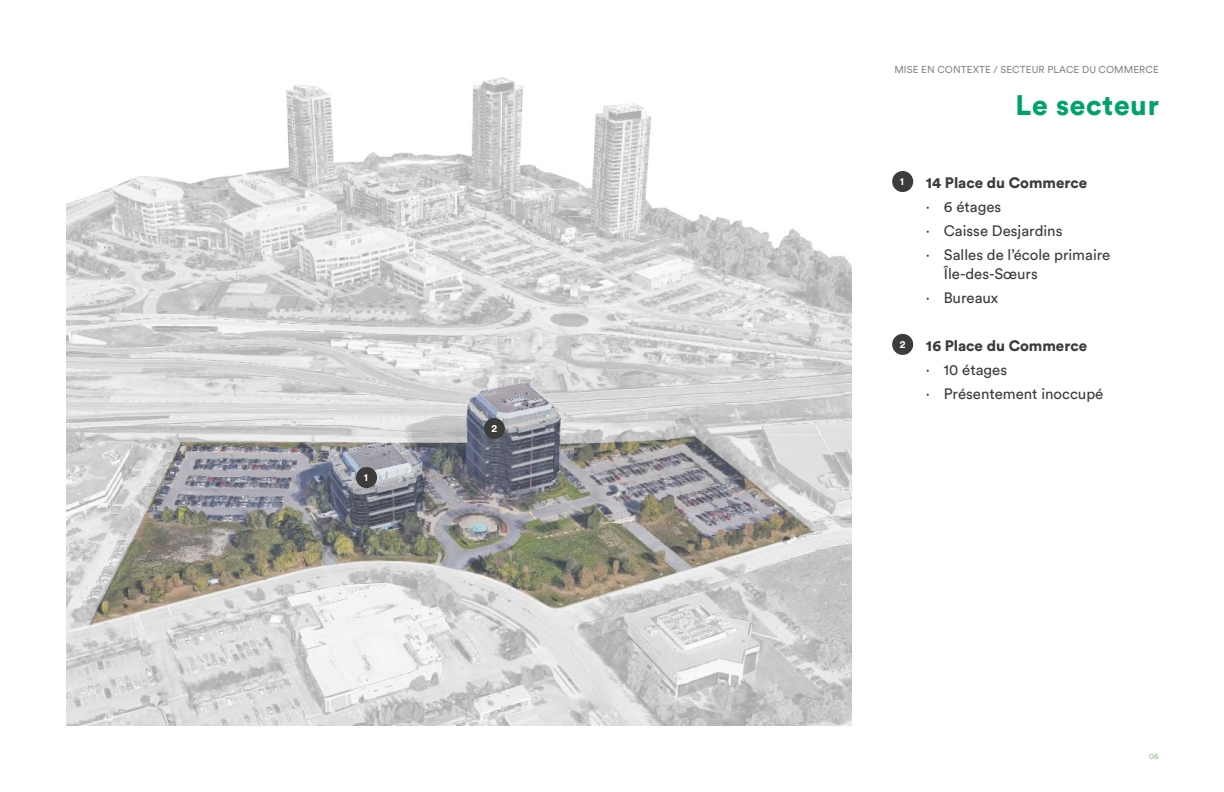
<style>
.page{position:relative;width:1224px;height:792px;background:#fff}
.page>*{position:absolute;margin:0;border:0;box-sizing:border-box;transform-origin:0 0}
.t1{font:900 28px "Circular Std";letter-spacing:.025em;color:#00a367}
.t2{font:15px/24px "Circular Std";color:#3c3c3b}
.t3{font:900 15px "Circular Std";color:#3c3c3b}
.t4{font:700 10.5px "Circular Std";color:#fff}
.t5{font:10px "Circular Std";letter-spacing:.01em;color:#878787}
.t6{font:8.1px "Circular Std";color:#91bc97}
</style>
<div class="page">
<img style="left:67px;top:77px;width:785px;height:649px">
<div style="left:892px;top:171px;width:21px;height:21px;background:#3c3c3b;border-radius:50%"></div>
<div style="left:356px;top:467px;width:21px;height:21px;background:#3c3c3b;border-radius:50%"></div>
<div style="left:892px;top:334px;width:21px;height:21px;background:#3c3c3b;border-radius:50%"></div>
<div style="left:484px;top:418px;width:21px;height:21px;background:#3c3c3b;border-radius:50%"></div>
<p class="t4" style="left:364px;top:470px;width:6px">1</p>
<p class="t4" style="left:491px;top:421px;width:7px">2</p>
<p class="t5" style="left:894px;top:64px;width:266px">MISE EN CONTEXTE / SECTEUR PLACE DU COMMERCE</p>
<h1 class="t1" style="left:1016px;top:86px;width:145px">Le secteur</h1>
<p class="t4" style="left:900px;top:174px;width:6px">1</p>
<p class="t4" style="left:900px;top:337px;width:7px">2</p>
<p class="t3" style="left:926px;top:173px;width:163px">14 Place du Commerce</p>
<p class="t2" style="left:926px;top:194px;width:186px">· 6 étages<br>· Caisse Desjardins<br>· Salles de l’école primaire</p>
<p class="t2" style="left:926px;top:261px;width:113px;text-indent:18px">Île-des-Sœurs · Bureaux</p>
<p class="t3" style="left:926px;top:336px;width:163px">16 Place du Commerce</p>
<p class="t2" style="left:926px;top:357px;width:179px">· 10 étages<br>· Présentement inoccupé</p>
<p class="t6" style="left:1149px;top:751px;width:11px">06</p>
</div>
